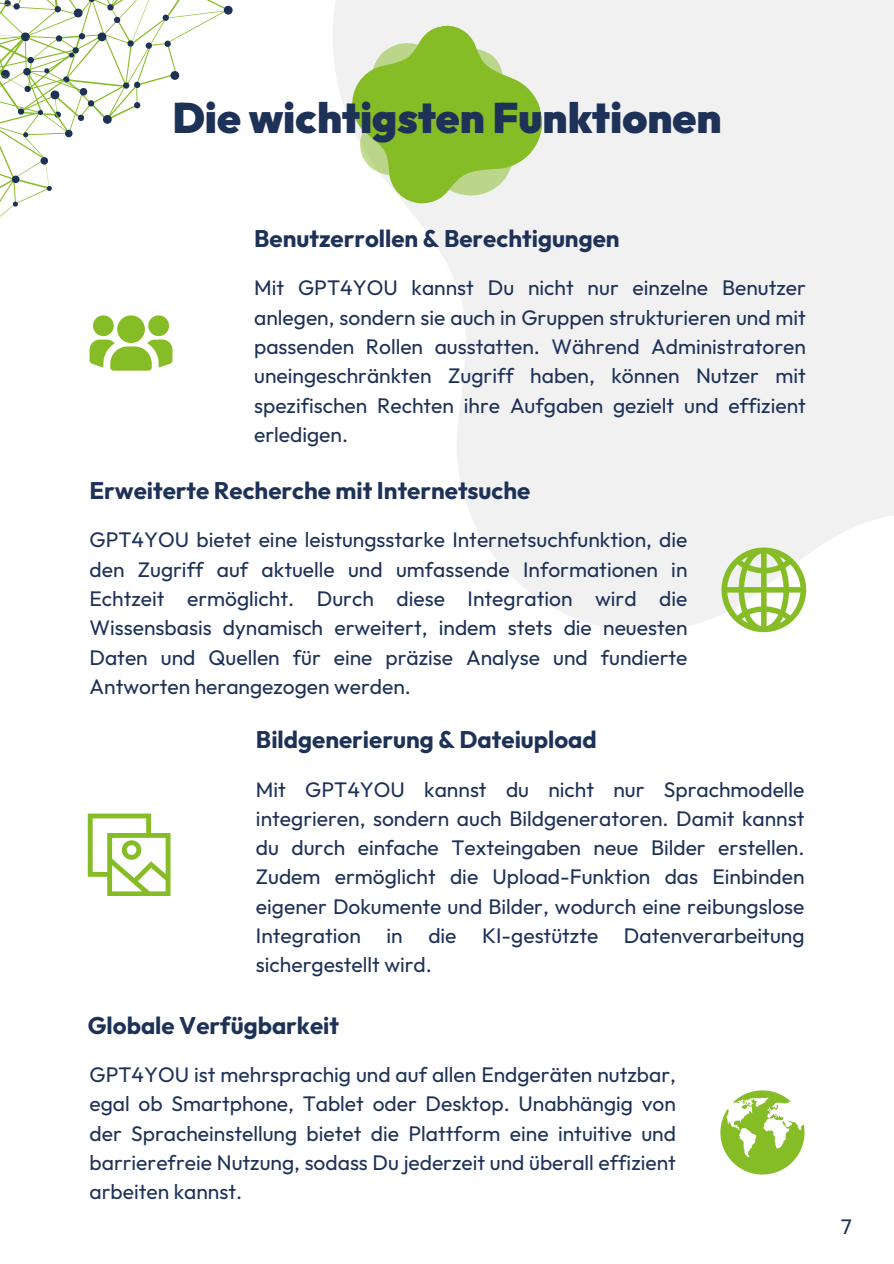
<style>
.page{position:relative;width:894px;height:1264px;background:#fff}
.page>*{position:absolute;margin:0;border:0;box-sizing:border-box;transform-origin:0 0}
.t1{font:900 42.45px "Outfit";color:#1e3258}
.t2{font:700 24px "Outfit";color:#1e3258}
.t3{font:21px/29.2px "Outfit";color:#1e3258;text-align:justify}
</style>
<div class="page">
<svg style="left:335px;top:0;width:558px;height:631px;fill:#f1f1f2"></svg>
<svg style="left:333px;top:9px;width:220px;height:216px;fill:#f1f1f2"></svg>
<svg style="left:339px;top:9px;width:215px;height:205px"></svg>
<svg style="left:0;top:0;width:232px;height:217px"></svg>
<svg style="left:89px;top:315px;width:83px;height:55px"></svg>
<svg style="left:721px;top:547px;width:85px;height:85px"></svg>
<svg style="left:88px;top:813px;width:82px;height:82px"></svg>
<svg style="left:720px;top:1090px;width:84px;height:84px"></svg>
<p class="t1" style="left:172px;top:90px;width:550px">Die wichtigsten Funktionen</p>
<p class="t2" style="left:254px;top:223px;width:367px">Benutzerrollen &amp; Berechtigungen</p>
<p class="t3" style="left:254px;top:273px;width:553px">Mit GPT4YOU kannst Du nicht nur einzelne Benutzer anlegen, sondern sie auch in Gruppen strukturieren und mit passenden Rollen ausstatten. Während Administratoren uneingeschränkten Zugriff haben, können Nutzer mit spezifischen Rechten ihre Aufgaben gezielt und effizient erledigen.</p>
<p class="t2" style="left:89px;top:475px;width:442px">Erweiterte Recherche mit Internetsuche</p>
<h1 class="t3" style="left:89px;top:525px;width:599px">GPT4YOU bietet eine leistungsstarke Internetsuchfunktion, die den Zugriff auf aktuelle und umfassende Informationen in Echtzeit ermöglicht. Durch diese Integration wird die Wissensbasis dynamisch erweitert, indem stets die neuesten Daten und Quellen für eine präzise Analyse und fundierte Antworten herangezogen werden.</h1>
<h2 class="t2" style="left:256px;top:724px;width:342px">Bildgenerierung &amp; Dateiupload</h2>
<p class="t3" style="left:256px;top:774px;width:550px">Mit GPT4YOU kannst du nicht nur Sprachmodelle integrieren, sondern auch Bildgeneratoren. Damit kannst du durch einfache Texteingaben neue Bilder erstellen.<br>Zudem ermöglicht die Upload-Funktion das Einbinden eigener Dokumente und Bilder, wodurch eine reibungslose Integration in die KI-gestützte Datenverarbeitung sichergestellt wird.</p>
<p class="t2" style="left:88px;top:1009px;width:253px">Globale Verfügbarkeit</p>
<h2 class="t3" style="left:89px;top:1059px;width:587px">GPT4YOU ist mehrsprachig und auf allen Endgeräten nutzbar, egal ob Smartphone, Tablet oder Desktop. Unabhängig von der Spracheinstellung bietet die Plattform eine intuitive und barrierefreie Nutzung, sodass Du jederzeit und überall effizient arbeiten kannst.</h2>
<p class="t3" style="left:840px;top:1211px;width:13px">7</p>
</div>
